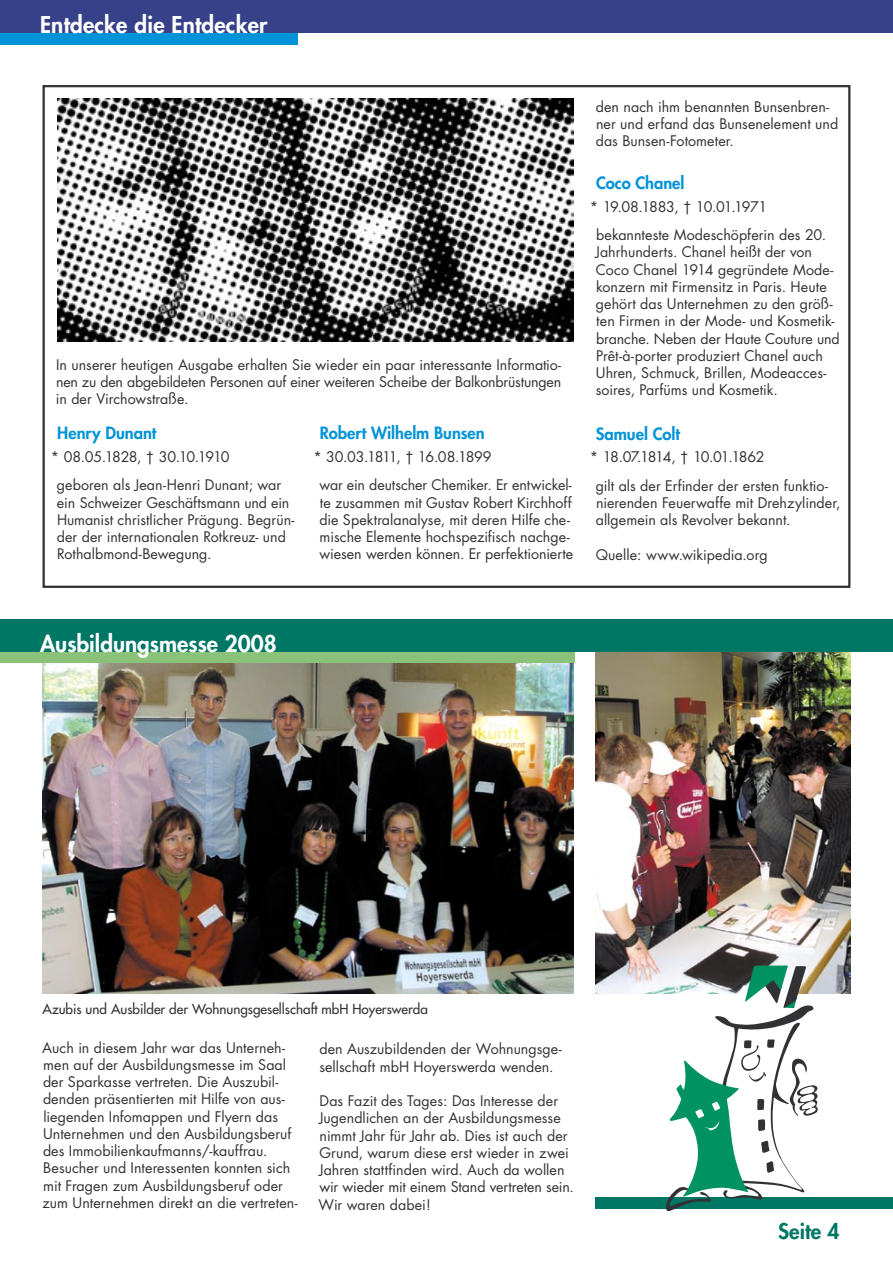
<style>
.page{position:relative;width:893px;height:1263px;background:#fff}
.page>*{position:absolute;margin:0;border:0;box-sizing:border-box;transform-origin:0 0}
.Themen{font:800 22.5px "Futura";color:#fff}
.Überschrift_1{font:800 21px "Futura";color:#007665}
.Mengentexte{font:800 16.5px "Futura";color:#0093d8}
.Mengentexte-2{font:14.25px/17.2px "Futura";color:#323235}
.Mengentexte-3{font:14.25px "Futura";letter-spacing:-.05em;color:#323235}
.Mengentexte-4{font:14.25px "Futura";letter-spacing:-.06em;color:#323235}
.Mengentexte-5{font:14.25px "Futura";letter-spacing:-.08em;color:#323235}
.Bildunterschrift{font:13.5px "Futura";color:#323235}
</style>
<div class="page">
<img style="left:595px;top:652px;width:256px;height:342px">
<img style="left:43px;top:663px;width:531px;height:331px">
<div style="left:0;top:33px;width:298px;height:12px;background:#0093d8"></div>
<div style="left:0;top:0;width:893px;height:33px;background:#374189"></div>
<div style="left:595px;top:1197px;width:298px;height:12px;background:#007665"></div>
<img style="left:57px;top:98px;width:517px;height:243px">
<div style="left:0;top:652px;width:574px;height:11px;background:#8bc279"></div>
<div style="left:0;top:619px;width:893px;height:33px;background:#007665"></div>
<svg style="left:666px;top:965px;width:151px;height:246px"></svg>
<p class="Themen" style="left:40px;top:11px;width:229px">Entdecke die Entdecker</p>
<p class="Mengentexte-2" style="left:56px;top:356px;width:507px;text-align:justify">In unserer heutigen Ausgabe erhalten Sie wieder ein paar interessante Informatio&shy;nen zu den abgebildeten Personen auf einer weiteren Scheibe der Balkonbrüstungen in der Virchowstraße.</p>
<p class="Mengentexte" style="left:57px;top:423px;width:101px">Henry Dunant</p>
<p class="Mengentexte-3" style="left:51px;top:447px;width:180px">* 08.05.1828, † 30.10.1910</p>
<p class="Mengentexte-2" style="left:57px;top:477px;width:239px">geboren als Jean-Henri Dunant; war ein Schweizer Geschäftsmann und ein Humanist christlicher Prägung. Begrün&shy;der der internationalen Rotkreuz- und Rothalbmond-Bewegung.</p>
<p class="Mengentexte" style="left:320px;top:423px;width:166px">Robert Wilhelm Bunsen</p>
<p class="Mengentexte-3" style="left:313px;top:447px;width:180px">* 30.03.1811, † 16.08.1899</p>
<p class="Mengentexte-2" style="left:319px;top:477px;width:255px">war ein deutscher Chemiker. Er entwickel&shy;te zusammen mit Gustav Robert Kirchhoff die Spektralanalyse, mit deren Hilfe che&shy;mische Elemente hochspezifisch nachge&shy;wiesen werden können. Er perfektionierte</p>
<p class="Mengentexte-2" style="left:596px;top:98px;width:244px">den nach ihm benannten Bunsenbren&shy;ner und erfand das Bunsenelement und das Bunsen-Fotometer.</p>
<p class="Mengentexte" style="left:596px;top:172px;width:90px">Coco Chanel</p>
<p class="Mengentexte-4" style="left:590px;top:197px;width:179px">* 19.08.1883, † 10.01.1971</p>
<p class="Mengentexte-2" style="left:595px;top:226px;width:246px">bekannteste Modeschöpferin des 20.<br>Jahrhunderts. Chanel heißt der von Coco Chanel 1914 gegründete Mode&shy;konzern mit Firmensitz in Paris. Heute gehört das Unternehmen zu den größ&shy;ten Firmen in der Mode- und Kosmetik&shy;branche. Neben der Haute Couture und Prêt-à-porter produziert Chanel auch Uhren, Schmuck, Brillen, Modeacces&shy;soires, Parfüms und Kosmetik.</p>
<p class="Mengentexte" style="left:596px;top:423px;width:86px">Samuel Colt</p>
<p class="Mengentexte-5" style="left:590px;top:448px;width:176px">* 18.07.1814, † 10.01.1862</p>
<p class="Mengentexte-2" style="left:596px;top:477px;width:246px">gilt als der Erfinder der ersten funktio&shy;nierenden Feuerwaffe mit Drehzylinder, allgemein als Revolver bekannt.</p>
<p class="Mengentexte-2" style="left:596px;top:546px;width:173px">Quelle: www.wikipedia.org</p>
<p class="Themen" style="left:40px;top:629px;width:238px">Ausbildungsmesse 2008</p>
<p class="Bildunterschrift" style="left:43px;top:1001px;width:387px">Azubis und Ausbilder der Wohnungsgesellschaft mbH Hoyerswerda</p>
<p class="Mengentexte-2" style="left:42px;top:1039px;width:251px">Auch in diesem Jahr war das Unterneh&shy;men auf der Ausbildungsmesse im Saal der Sparkasse vertreten. Die Auszubil&shy;denden präsentierten mit Hilfe von aus&shy;liegenden Infomappen und Flyern das Unternehmen und den Ausbildungsberuf des Immobilienkaufmanns/-kauffrau.</p>
<p class="Mengentexte-2" style="left:42px;top:1160px;width:257px">Besucher und Interessenten konnten sich mit Fragen zum Ausbildungsberuf oder zum Unternehmen direkt an die vertreten-</p>
<p class="Mengentexte-2" style="left:319px;top:1040px;width:244px">den Auszubildenden der Wohnungsge&shy;sellschaft mbH Hoyerswerda wenden.</p>
<p class="Mengentexte-2" style="left:319px;top:1092px;width:256px">Das Fazit des Tages: Das Interesse der Jugendlichen an der Ausbildungsmesse nimmt Jahr für Jahr ab. Dies ist auch der Grund, warum diese erst wieder in zwei Jahren stattfinden wird. Auch da wollen wir wieder mit einem Stand vertreten sein.</p>
<p class="Mengentexte-2" style="left:319px;top:1196px;width:114px">Wir waren dabei!</p>
<p class="Überschrift_1" style="left:778px;top:1218px;width:63px">Seite 4</p>
</div>
